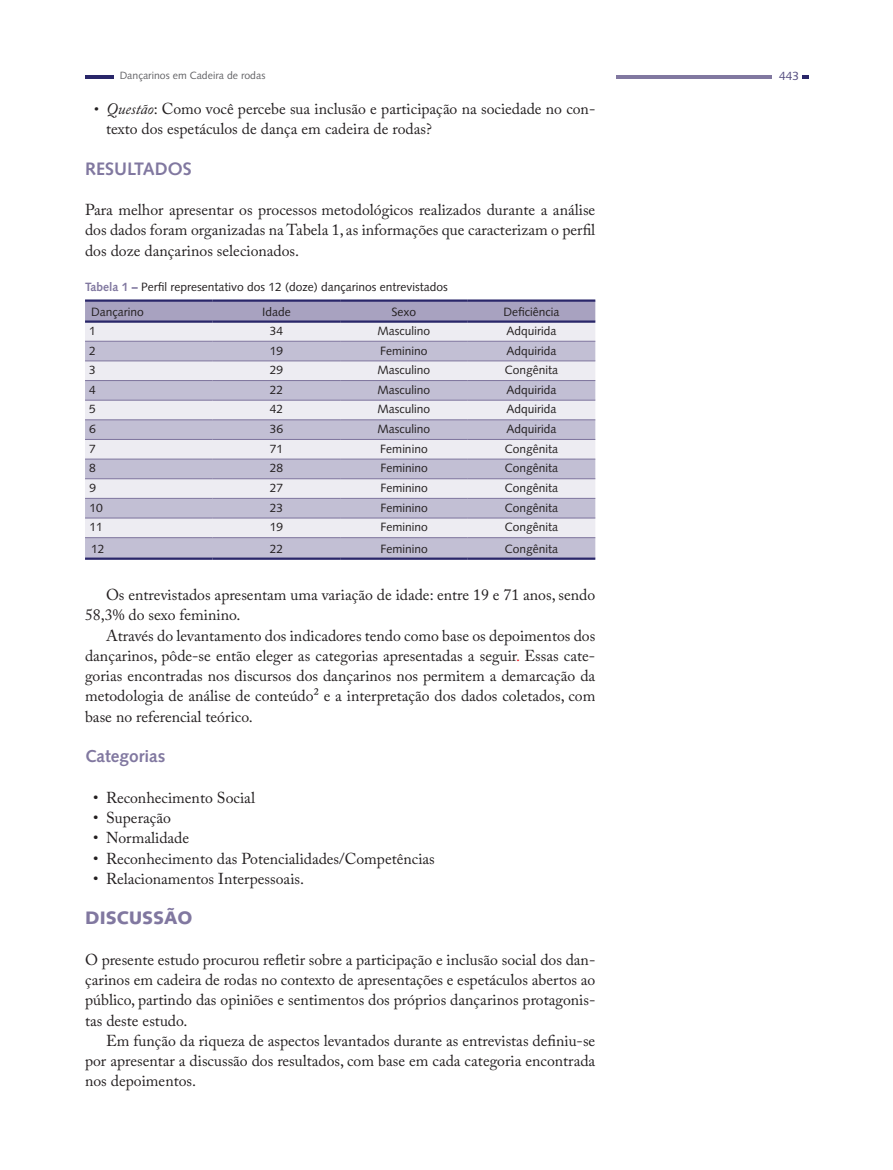
<style>
.page{position:relative;width:893px;height:1170px;background:#fff}
.page>*{position:absolute;margin:0;border:0;box-sizing:border-box;transform-origin:0 0}
.t1{font:700 18px "Syntax LT Std";color:#8178a0}
.t2{font:900 18px "Syntax LT Std";color:#8178a0}
.t3{font:700 17.25px "Syntax LT Std";color:#8178a0}
.t4{font:15.75px/20.2px "Adobe Caslon Pro";color:#231f20;text-align:justify}
.t5{font:12px/24.6px "Syntax LT Std";color:#231f20}
.t6{font:12px "Syntax LT Std";color:#544d80}
.t7{font:10.5px "Syntax LT Std";color:#636366}
.s1{font-style:italic}
.s2{font-weight:700;color:#8178a0}
.s3{font-weight:900;color:#8178a0}
.s4{color:#ee1f23}
</style>
<div class="page">
<hr style="left:617px;top:75px;width:155px;height:4px;background:#8178a0">
<hr style="left:85px;top:75px;width:29px;height:4px;background:#292669">
<svg style="left:802px;top:75px;width:6px;height:4px"></svg>
<div style="left:85px;top:302px;width:510px;height:18px;background:#a8a2c0"></div>
<div style="left:85px;top:323px;width:510px;height:18px;background:#edecf2"></div>
<svg style="left:85px;top:342px;width:510px;height:215px;background:#d4d1e0"></svg>
<hr style="left:85px;top:341px;width:128px;height:1px;background:#8178a0">
<hr style="left:213px;top:341px;width:127px;height:1px;background:#8178a0">
<hr style="left:340px;top:341px;width:128px;height:1px;background:#8178a0">
<hr style="left:468px;top:341px;width:127px;height:1px;background:#8178a0">
<hr style="left:85px;top:360px;width:128px;height:1px;background:#8178a0">
<hr style="left:213px;top:360px;width:127px;height:1px;background:#8178a0">
<hr style="left:340px;top:360px;width:128px;height:1px;background:#8178a0">
<hr style="left:468px;top:360px;width:127px;height:1px;background:#8178a0">
<hr style="left:85px;top:380px;width:128px;height:1px;background:#8178a0">
<hr style="left:213px;top:380px;width:127px;height:1px;background:#8178a0">
<hr style="left:340px;top:380px;width:128px;height:1px;background:#8178a0">
<hr style="left:468px;top:380px;width:127px;height:1px;background:#8178a0">
<hr style="left:85px;top:399px;width:128px;height:1px;background:#8178a0">
<hr style="left:213px;top:399px;width:127px;height:1px;background:#8178a0">
<hr style="left:340px;top:399px;width:128px;height:1px;background:#8178a0">
<hr style="left:468px;top:399px;width:127px;height:1px;background:#8178a0">
<hr style="left:85px;top:419px;width:128px;height:1px;background:#8178a0">
<hr style="left:213px;top:419px;width:127px;height:1px;background:#8178a0">
<hr style="left:340px;top:419px;width:128px;height:1px;background:#8178a0">
<hr style="left:468px;top:419px;width:127px;height:1px;background:#8178a0">
<hr style="left:85px;top:439px;width:128px;height:1px;background:#8178a0">
<hr style="left:213px;top:439px;width:127px;height:1px;background:#8178a0">
<hr style="left:340px;top:439px;width:128px;height:1px;background:#8178a0">
<hr style="left:468px;top:439px;width:127px;height:1px;background:#8178a0">
<hr style="left:85px;top:458px;width:128px;height:1px;background:#8178a0">
<hr style="left:213px;top:458px;width:127px;height:1px;background:#8178a0">
<hr style="left:340px;top:458px;width:128px;height:1px;background:#8178a0">
<hr style="left:468px;top:458px;width:127px;height:1px;background:#8178a0">
<hr style="left:85px;top:478px;width:128px;height:1px;background:#8178a0">
<hr style="left:213px;top:478px;width:127px;height:1px;background:#8178a0">
<hr style="left:340px;top:478px;width:128px;height:1px;background:#8178a0">
<hr style="left:468px;top:478px;width:127px;height:1px;background:#8178a0">
<hr style="left:85px;top:498px;width:128px;height:1px;background:#8178a0">
<hr style="left:213px;top:498px;width:127px;height:1px;background:#8178a0">
<hr style="left:340px;top:498px;width:128px;height:1px;background:#8178a0">
<hr style="left:468px;top:498px;width:127px;height:1px;background:#8178a0">
<hr style="left:85px;top:517px;width:128px;height:1px;background:#8178a0">
<hr style="left:213px;top:517px;width:127px;height:1px;background:#8178a0">
<hr style="left:340px;top:517px;width:128px;height:1px;background:#8178a0">
<hr style="left:468px;top:517px;width:127px;height:1px;background:#8178a0">
<hr style="left:85px;top:299px;width:128px;height:3px;background:#292669">
<hr style="left:213px;top:299px;width:127px;height:3px;background:#292669">
<hr style="left:340px;top:299px;width:128px;height:3px;background:#292669">
<hr style="left:468px;top:299px;width:127px;height:3px;background:#292669">
<hr style="left:85px;top:320px;width:128px;height:3px;background:#292669">
<hr style="left:213px;top:320px;width:127px;height:3px;background:#292669">
<hr style="left:340px;top:320px;width:128px;height:3px;background:#292669">
<hr style="left:468px;top:320px;width:127px;height:3px;background:#292669">
<hr style="left:85px;top:537px;width:128px;height:1px;background:#8178a0">
<hr style="left:213px;top:537px;width:127px;height:1px;background:#8178a0">
<hr style="left:340px;top:537px;width:128px;height:1px;background:#8178a0">
<hr style="left:468px;top:537px;width:127px;height:1px;background:#8178a0">
<hr style="left:85px;top:557px;width:128px;height:2px;background:#292669">
<hr style="left:213px;top:557px;width:127px;height:2px;background:#292669">
<hr style="left:340px;top:557px;width:128px;height:2px;background:#292669">
<hr style="left:468px;top:557px;width:127px;height:2px;background:#292669">
<p class="t7" style="left:120px;top:69px;width:147px">Dançarinos em Cadeira de rodas</p>
<p class="t6" style="left:779px;top:68px;width:22px">443</p>
<p class="t4" style="left:106px;top:98px;width:491px;text-indent:-13px"><span class="s1">• Questão</span>: Como você percebe sua inclusão e participação na sociedade no con&shy;texto dos espetáculos de dança em cadeira de rodas?</p>
<p class="t1" style="left:85px;top:158px;width:108px">Resultados</p>
<p class="t4" style="left:85px;top:199px;width:512px">Para melhor apresentar os processos metodológicos realizados durante a análise dos dados foram organizadas na Tabela 1, as informações que caracterizam o perfil dos doze dançarinos selecionados.</p>
<p class="t5" style="left:91px;top:274px;width:358px;text-indent:-6px"><span class="s2">Tabela 1</span> <span class="s3">–</span> Perfil representativo dos 12 (doze) dançarinos entrevistados<br>Dançarino</p>
<p class="t5" style="left:262px;top:299px;width:30px">Idade</p>
<p class="t5" style="left:392px;top:299px;width:26px">Sexo</p>
<p class="t5" style="left:504px;top:299px;width:57px">Deficiência</p>
<p class="t5" style="left:89px;top:318px;width:8px">1</p>
<p class="t5" style="left:270px;top:318px;width:15px">34</p>
<p class="t5" style="left:378px;top:318px;width:54px">Masculino</p>
<p class="t5" style="left:506px;top:318px;width:52px">Adquirida</p>
<p class="t5" style="left:89px;top:338px;width:8px">2</p>
<p class="t5" style="left:270px;top:338px;width:15px">19</p>
<p class="t5" style="left:380px;top:338px;width:49px">Feminino</p>
<p class="t5" style="left:507px;top:338px;width:52px">Adquirida</p>
<p class="t5" style="left:89px;top:358px;width:8px">3</p>
<p class="t5" style="left:270px;top:358px;width:15px">29</p>
<p class="t5" style="left:378px;top:358px;width:54px">Masculino</p>
<p class="t5" style="left:505px;top:358px;width:55px">Congênita</p>
<p class="t5" style="left:89px;top:377px;width:8px">4</p>
<p class="t5" style="left:270px;top:377px;width:15px">22</p>
<p class="t5" style="left:378px;top:377px;width:54px">Masculino</p>
<p class="t5" style="left:507px;top:377px;width:52px">Adquirida</p>
<p class="t5" style="left:89px;top:397px;width:8px">5</p>
<p class="t5" style="left:270px;top:397px;width:15px">42</p>
<p class="t5" style="left:378px;top:397px;width:54px">Masculino</p>
<p class="t5" style="left:507px;top:397px;width:52px">Adquirida</p>
<p class="t5" style="left:89px;top:416px;width:8px">6</p>
<p class="t5" style="left:270px;top:416px;width:15px">36</p>
<p class="t5" style="left:378px;top:416px;width:54px">Masculino</p>
<p class="t5" style="left:507px;top:416px;width:52px">Adquirida</p>
<p class="t5" style="left:89px;top:436px;width:8px">7</p>
<p class="t5" style="left:270px;top:436px;width:15px">71</p>
<p class="t5" style="left:380px;top:436px;width:49px">Feminino</p>
<p class="t5" style="left:505px;top:436px;width:55px">Congênita</p>
<p class="t5" style="left:89px;top:456px;width:8px">8</p>
<p class="t5" style="left:270px;top:456px;width:15px">28</p>
<p class="t5" style="left:380px;top:456px;width:49px">Feminino</p>
<p class="t5" style="left:505px;top:456px;width:55px">Congênita</p>
<p class="t5" style="left:89px;top:475px;width:8px">9</p>
<p class="t5" style="left:270px;top:475px;width:15px">27</p>
<p class="t5" style="left:380px;top:475px;width:49px">Feminino</p>
<p class="t5" style="left:505px;top:475px;width:55px">Congênita</p>
<p class="t5" style="left:89px;top:495px;width:15px">10</p>
<p class="t5" style="left:270px;top:495px;width:15px">23</p>
<p class="t5" style="left:380px;top:495px;width:49px">Feminino</p>
<p class="t5" style="left:505px;top:495px;width:55px">Congênita</p>
<p class="t5" style="left:89px;top:515px;width:15px">11</p>
<p class="t5" style="left:270px;top:515px;width:15px">19</p>
<p class="t5" style="left:380px;top:515px;width:49px">Feminino</p>
<p class="t5" style="left:505px;top:515px;width:55px">Congênita</p>
<p class="t5" style="left:91px;top:536px;width:15px">12</p>
<p class="t5" style="left:270px;top:536px;width:15px">22</p>
<p class="t5" style="left:380px;top:536px;width:49px">Feminino</p>
<p class="t5" style="left:505px;top:536px;width:55px">Congênita</p>
<p class="t4" style="left:85px;top:584px;width:512px;text-indent:21px">Os entrevistados apresentam uma variação de idade: entre 19 e 71 anos, sendo<br>58,3% do sexo feminino.</p>
<p class="t4" style="left:85px;top:625px;width:512px;text-indent:21px">Através do levantamento dos indicadores tendo como base os depoimentos dos dançarinos, pôde-se então eleger as categorias apresentadas a seguir<span class="s4">.</span> Essas cate&shy;gorias encontradas nos discursos dos dançarinos nos permitem a demarcação da metodologia de análise de conteúdo² e a interpretação dos dados coletados, com base no referencial teórico.</p>
<p class="t3" style="left:85px;top:746px;width:82px">Categorias</p>
<p class="t4" style="left:93px;top:787px;width:163px">• Reconhecimento Social</p>
<p class="t4" style="left:93px;top:807px;width:79px">• Superação</p>
<p class="t4" style="left:93px;top:827px;width:97px">• Normalidade</p>
<p class="t4" style="left:93px;top:847px;width:343px">• Reconhecimento das Potencialidades/Competências</p>
<p class="t4" style="left:93px;top:868px;width:212px">• Relacionamentos Interpessoais.</p>
<p class="t2" style="left:85px;top:907px;width:109px">DI SCUSSÃO</p>
<p class="t4" style="left:85px;top:949px;width:512px">O presente estudo procurou refletir sobre a participação e inclusão social dos dan&shy;çarinos em cadeira de rodas no contexto de apresentações e espetáculos abertos ao público, partindo das opiniões e sentimentos dos próprios dançarinos protagonis&shy;tas deste estudo.</p>
<p class="t4" style="left:85px;top:1030px;width:512px;text-indent:21px">Em função da riqueza de aspectos levantados durante as entrevistas definiu-se por apresentar a discussão dos resultados, com base em cada categoria encontrada nos depoimentos.</p>
</div>
